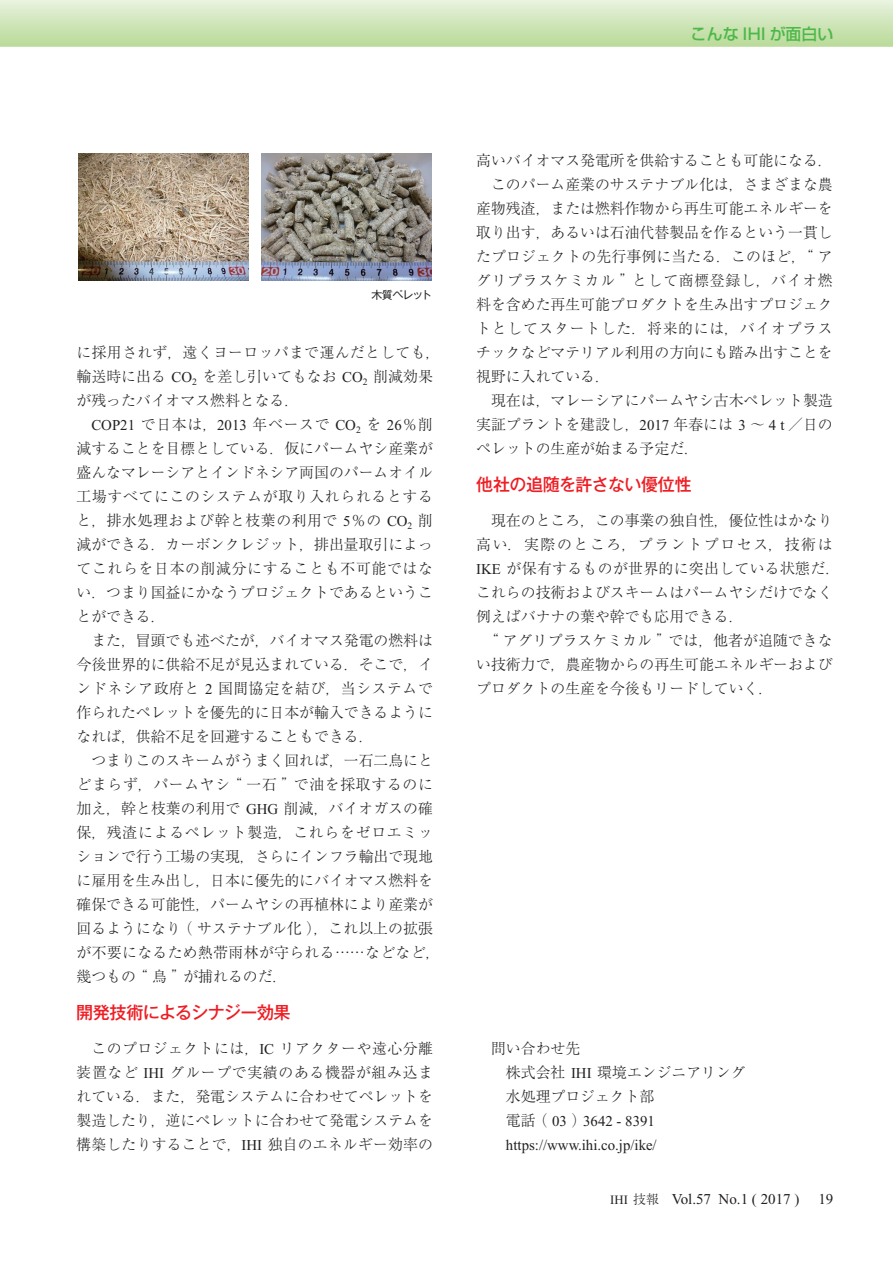
<style>
.page{position:relative;width:893px;height:1263px;background:#fff}
.page>*{position:absolute;margin:0;border:0;box-sizing:border-box;transform-origin:0 0}
.t1{font:500 17.25px "Gothic MB101 Pro";letter-spacing:-.035em;color:#ee1d23}
.t2{font:500 15.9px "Shin Go Pro";color:#4cb848}
.t3{font:300 15px/24px "Ryumin Pro";color:#231f20}
.t4{font:15px/24px "Times New Roman";color:#231f20}
.t5{font:300 15px "Ryumin Pro";letter-spacing:.025em;color:#231f20}
.t6{font:300 15px "Ryumin Pro";letter-spacing:.045em;color:#231f20}
.t7{font:300 15px "Ryumin Pro";letter-spacing:.05em;color:#231f20}
.t8{font:300 15px "Ryumin Pro";letter-spacing:.11em;color:#231f20}
.t9{font:10.95px "Gothic MB101 Pro";letter-spacing:-.085em;color:#231f20}
.s1{font-family:"Times New Roman";font-weight:400}
.s2{font-family:"Ryumin Pro";font-weight:300}
.s3{font-size:12.75px}
.s4{font-family:"Ryumin Pro";font-weight:300;font-size:12.75px}
</style>
<div class="page">
<svg style="left:0;top:0;width:893px;height:47px;background:#d0e6bb"></svg>
<img style="left:79px;top:153px;width:170px;height:128px">
<img style="left:261px;top:153px;width:171px;height:128px">
<p class="t2" style="left:691px;top:21px;width:144px">こんな IHI が面白い</p>
<p class="t9" style="left:371px;top:286px;width:62px">木質ペレット</p>
<p class="t3" style="left:77px;top:339px;width:365px">に採用されず，遠くヨーロッパまで運んだとしても，輸送時に出る <span class="s1">CO</span><sub>2</sub> を差し引いてもなお <span class="s1">CO</span><sub>2</sub> 削減効果が残ったバイオマス燃料となる．</p>
<p class="t4" style="left:91px;top:413px;width:343px">COP21 <span class="s2">で日本は，</span>2013 <span class="s2">年ベースで</span> CO<sub>2</sub> <span class="s2">を</span> 26<span class="s2">％削</span></p>
<p class="t3" style="left:77px;top:435px;width:358px;text-align:justify">減することを目標としている．仮にパームヤシ産業が盛んなマレーシアとインドネシア両国のパームオイル工場すべてにこのシステムが取り入れられるとすると，排水処理および幹と枝葉の利用で <span class="s1">5</span>％の <span class="s1">CO</span><sub>2</sub> 削減ができる．カーボンクレジット，排出量取引によってこれらを日本の削減分にすることも不可能ではない．つまり国益にかなうプロジェクトであるということができる．</p>
<p class="t3" style="left:77px;top:627px;width:358px;text-align:justify;text-indent:15px">また，冒頭でも述べたが，バイオマス発電の燃料は今後世界的に供給不足が見込まれている．そこで，インドネシア政府と <span class="s1">2</span> 国間協定を結び，当システムで作られたペレットを優先的に日本が輸入できるようになれば，供給不足を回避することもできる．</p>
<p class="t3" style="left:77px;top:747px;width:365px;text-indent:15px">つまりこのスキームがうまく回れば，一石二鳥にとどまらず，パームヤシ“ 一石 ”で油を採取するのに加え，幹と枝葉の利用で <span class="s1">GHG</span> 削減，バイオガスの確保，残渣によるペレット製造，これらをゼロエミッションで行う工場の実現，さらにインフラ輸出で現地に雇用を生み出し，日本に優先的にバイオマス燃料を確保できる可能性，パームヤシの再植林により産業が回るようになり（サステナブル化），これ以上の拡張が不要になるため熱帯雨林が守られる……などなど，幾つもの“ 鳥 ”が捕れるのだ．</p>
<p class="t1" style="left:76px;top:998px;width:216px">開発技術によるシナジー効果</p>
<p class="t3" style="left:77px;top:1035px;width:358px;text-align:justify;text-indent:15px">このプロジェクトには，<span class="s1">IC</span> リアクターや遠心分離装置など <span class="s1">IHI</span> グループで実績のある機器が組み込まれている．また，発電システムに合わせてペレットを製造したり，逆にペレットに合わせて発電システムを構築したりすることで，<span class="s1">IHI</span> 独自のエネルギー効率の</p>
<p class="t3" style="left:476px;top:147px;width:358px">高いバイオマス発電所を供給することも可能になる．</p>
<p class="t3" style="left:491px;top:171px;width:343px">このパーム産業のサステナブル化は，さまざまな農</p>
<p class="t3" style="left:476px;top:195px;width:358px">産物残渣，または燃料作物から再生可能エネルギーを</p>
<p class="t3" style="left:476px;top:219px;width:358px">取り出す，あるいは石油代替製品を作るという一貫し</p>
<p class="t3" style="left:476px;top:243px;width:358px">たプロジェクトの先行事例に当たる．このほど，“ ア</p>
<p class="t6" style="left:476px;top:269px;width:358px">グリプラスケミカル ”として商標登録し，バイオ燃</p>
<p class="t3" style="left:476px;top:291px;width:358px">料を含めた再生可能プロダクトを生み出すプロジェク</p>
<p class="t7" style="left:476px;top:317px;width:358px">トとしてスタートした．将来的には，バイオプラス</p>
<p class="t3" style="left:476px;top:339px;width:358px">チックなどマテリアル利用の方向にも踏み出すことを</p>
<p class="t3" style="left:476px;top:363px;width:135px">視野に入れている．</p>
<p class="t3" style="left:491px;top:387px;width:343px">現在は，マレーシアにパームヤシ古木ペレット製造</p>
<p class="t3" style="left:476px;top:411px;width:358px">実証プラントを建設し，<span class="s1">2017</span> 年春には <span class="s1">3</span> ～ <span class="s1">4 t</span> ／日の</p>
<p class="t3" style="left:476px;top:435px;width:224px">ペレットの生産が始まる予定だ．</p>
<p class="t1" style="left:476px;top:470px;width:217px">他社の追随を許さない優位性</p>
<p class="t3" style="left:491px;top:507px;width:343px">現在のところ，この事業の独自性，優位性はかなり</p>
<p class="t8" style="left:476px;top:533px;width:358px">高い．実際のところ，プラントプロセス，技術は</p>
<p class="t5" style="left:476px;top:557px;width:365px"><span class="s1">IKE</span> が保有するものが世界的に突出している状態だ．</p>
<p class="t3" style="left:476px;top:579px;width:358px">これらの技術およびスキームはパームヤシだけでなく</p>
<p class="t3" style="left:476px;top:603px;width:269px">例えばバナナの葉や幹でも応用できる．</p>
<p class="t3" style="left:484px;top:627px;width:350px">“ アグリプラスケミカル ”では，他者が追随できな</p>
<p class="t3" style="left:476px;top:651px;width:358px">い技術力で，農産物からの再生可能エネルギーおよび</p>
<p class="t3" style="left:476px;top:675px;width:299px">プロダクトの生産を今後もリードしていく．</p>
<p class="t3" style="left:506px;top:1035px;width:241px;text-indent:-15px">問い合わせ先<br>株式会社 <span class="s1">IHI</span> 環境エンジニアリング水処理プロジェクト部</p>
<p class="t4" style="left:506px;top:1109px;width:152px"><span class="s2">電話（</span> 03 <span class="s2">）</span>3642 - 8391 https://www.ihi.co.jp/ike/</p>
<p class="t4" style="left:610px;top:1187px;width:191px"><span class="s3">IHI</span> <span class="s4">技報　</span>Vol.57 No.1 ( 2017 )</p>
<p class="t4" style="left:818px;top:1187px;width:16px">19</p>
</div>
